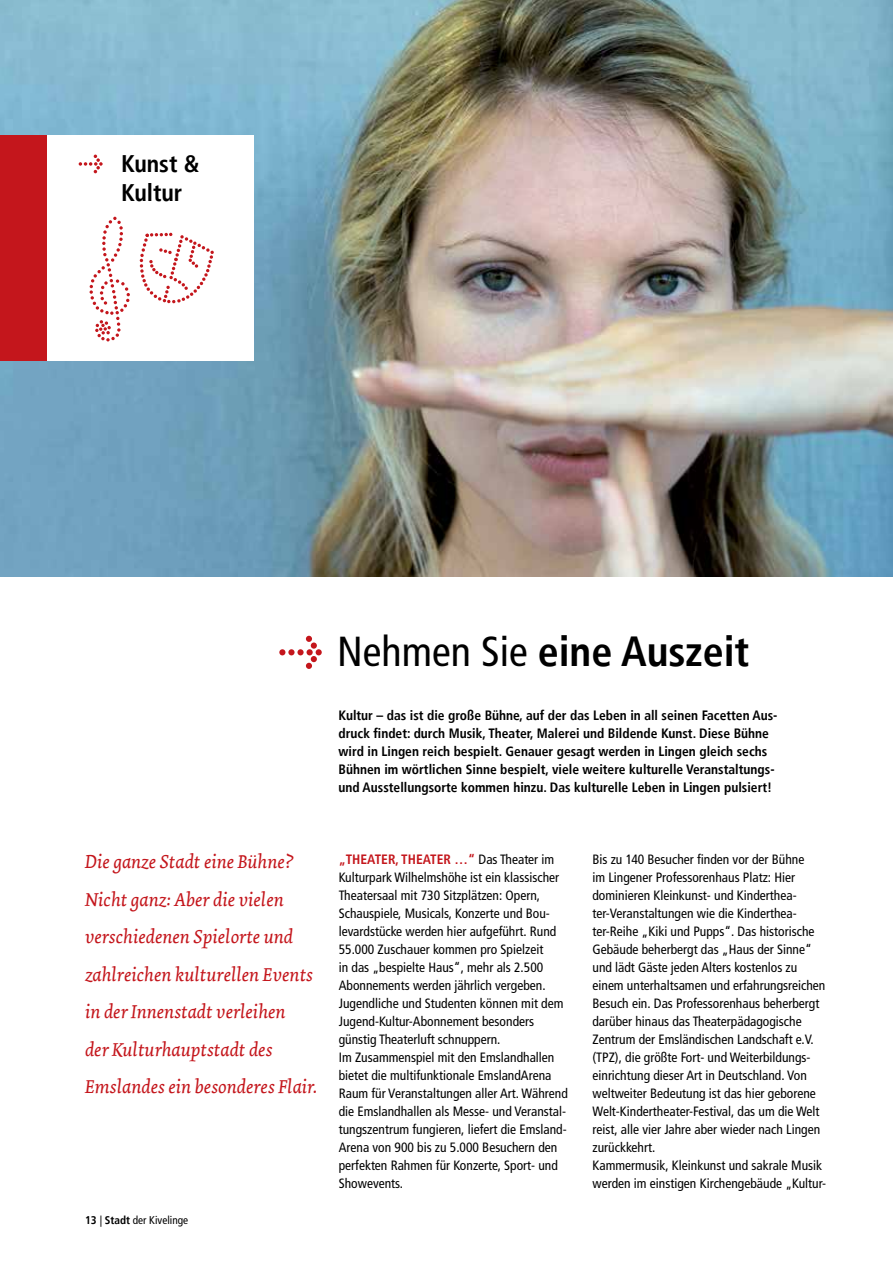
<style>
.page{position:relative;width:893px;height:1263px;background:#fff}
.page>*{position:absolute;margin:0;border:0;box-sizing:border-box;transform-origin:0 0}
.t1{font:700 condensed 42px "Frutiger LT";color:#000}
.t2{font:700 condensed 24px/28.8px "Frutiger LT";letter-spacing:-.015em;color:#000}
.t3{font:italic 19.5px/37.5px "Dolly";color:#c4161c}
.t4{font:condensed 13.5px/18px "Frutiger LT";color:#000}
.t5{font:700 condensed 13.5px/18px "Frutiger LT";color:#000}
.t6{font:condensed 11.25px "Frutiger LT";color:#000}
.s1{font-weight:400}
.s2{font-weight:700}
.s3{font-weight:700;color:#c4161c}
</style>
<div class="page">
<img style="left:0;top:0;width:893px;height:576px">
<div style="left:0;top:135px;width:254px;height:225px;background:#fff"></div>
<svg style="left:90px;top:217px;width:40px;height:124px"></svg>
<svg style="left:140px;top:233px;width:74px;height:70px"></svg>
<div style="left:0;top:135px;width:47px;height:225px;background:#c4161c"></div>
<svg style="left:279px;top:636px;width:43px;height:33px"></svg>
<svg style="left:79px;top:155px;width:24px;height:18px"></svg>
<h2 class="t2" style="left:121px;top:150px;width:80px">Kunst &amp;<br>Kultur</h2>
<h1 class="t1" style="left:337px;top:627px;width:414px"><span class="s1">Nehmen Sie</span> eine Auszeit</h1>
<p class="t5" style="left:339px;top:706px;width:440px">Kultur – das ist die große Bühne, auf der das Leben in all seinen Facetten Aus&shy;druck findet: durch Musik, Theater, Malerei und Bildende Kunst. Diese Bühne wird in Lingen reich bespielt. Genauer gesagt werden in Lingen gleich sechs Bühnen im wörtlichen Sinne bespielt, viele weitere kulturelle Veranstaltungs&shy;und Ausstellungsorte kommen hinzu. Das kulturelle Leben in Lingen pulsiert!</p>
<h3 class="t3" style="left:85px;top:843px;width:234px">Die ganze Stadt eine Bühne?<br>Nicht ganz: Aber die vielen verschiedenen Spielorte und zahlreichen kulturellen Events in der Innenstadt verleihen<br>der Kulturhauptstadt des<br>Emslandes ein besonderes Flair.</h3>
<p class="t6" style="left:85px;top:1213px;width:105px"><span class="s2">13</span> | <span class="s2">Stadt</span> der Kivelinge</p>
<p class="t4" style="left:339px;top:850px;width:231px"><span class="s3">„theater, theater …“</span> Das Theater im Kulturpark Wilhelmshöhe ist ein klassischer Theatersaal mit 730 Sitzplätzen: Opern, Schauspiele, Musicals, Konzerte und Bou&shy;levardstücke werden hier aufgeführt. Rund 55.000 Zuschauer kommen pro Spielzeit<br>in das „bespielte Haus“, mehr als 2.500<br>Abonnements werden jährlich vergeben.<br>Jugendliche und Studenten können mit dem Jugend-Kultur-Abonnement besonders günstig Theaterluft schnuppern.<br>Im Zusammenspiel mit den Emslandhallen bietet die multifunktionale EmslandArena Raum für Veranstaltungen aller Art. Während die Emslandhallen als Messe- und Veranstal&shy;tungszentrum fungieren, liefert die Emsland-Arena von 900 bis zu 5.000 Besuchern den perfekten Rahmen für Konzerte, Sport- und Showevents.</p>
<p class="t4" style="left:592px;top:850px;width:235px">Bis zu 140 Besucher finden vor der Bühne<br>im Lingener Professorenhaus Platz: Hier dominieren Kleinkunst- und Kinderthea&shy;ter-Veranstaltungen wie die Kinderthea&shy;ter-Reihe „Kiki und Pupps“. Das historische Gebäude beherbergt das „Haus der Sinne“ und lädt Gäste jeden Alters kostenlos zu einem unterhaltsamen und erfahrungsreichen Besuch ein. Das Professorenhaus beherbergt darüber hinaus das Theaterpädagogische Zentrum der Emsländischen Landschaft e.V. (TPZ), die größte Fort- und Weiterbildungs&shy;einrichtung dieser Art in Deutschland. Von weltweiter Bedeutung ist das hier geborene Welt-Kindertheater-Festival, das um die Welt reist, alle vier Jahre aber wieder nach Lingen zurückkehrt.<br>Kammermusik, Kleinkunst und sakrale Musik werden im einstigen Kirchengebäude „Kultur-</p>
</div>
